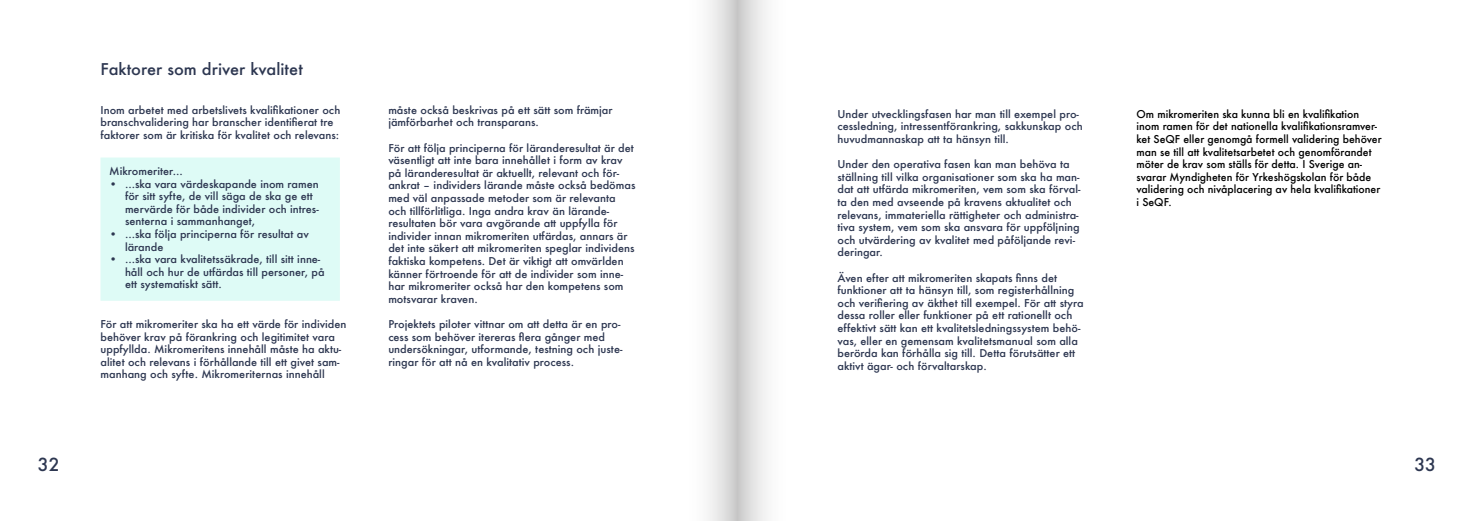
<style>
.page{position:relative;width:1474px;height:521px;background:#fff}
.page>*{position:absolute;margin:0;border:0;box-sizing:border-box;transform-origin:0 0}
.t1{font:500 17.5px "Futura";color:#2d3751}
.t2{font:500 15.75px "Futura";color:#2d3751;scale:1.04 1}
.t3{font:500 10.5px/12.6px "Futura";color:#2d3751;scale:1.04 1}
.t4{font:500 10.5px/12.6px "Futura";color:#000}
</style>
<div class="page">
<div style="left:105px;top:162px;width:230px;height:134px;background:#defbf6"></div>
<div style="left:100px;top:158px;width:240px;height:143px;border:9px solid #defbf6"></div>
<div style="left:737px;top:0;width:49px;height:521px;background:linear-gradient(to right,#d0cfcf,#fff)"></div>
<div style="left:687px;top:0;width:50px;height:521px;background:linear-gradient(to right,#fff,#d2d2d2)"></div>
<h2 class="t2" style="left:100px;top:58px;width:196px">Faktorer som driver kvalitet</h2>
<p class="t3" style="left:100px;top:103px;width:232px">Inom arbetet med arbetslivets kvalifikationer och branschvalidering har branscher identifierat tre faktorer som är kritiska för kvalitet och relevans:</p>
<p class="t3" style="left:109px;top:165px;width:72px">Mikromeriter...</p>
<p class="t3" style="left:125px;top:177px;width:188px;text-indent:-16px">• ...ska vara värdeskapande inom ramen för sitt syfte, de vill säga de ska ge ett mervärde för både individer och intres&shy;senterna i sammanhanget,</p>
<p class="t3" style="left:125px;top:228px;width:178px;text-indent:-16px">• ...ska följa principerna för resultat av lärande</p>
<p class="t3" style="left:125px;top:253px;width:193px;text-indent:-16px">• ...ska vara kvalitetssäkrade, till sitt inne&shy;håll och hur de utfärdas till personer, på ett systematiskt sätt.</p>
<p class="t3" style="left:100px;top:318px;width:238px">För att mikromeriter ska ha ett värde för individen behöver krav på förankring och legitimitet vara uppfyllda. Mikromeritens innehåll måste ha aktu&shy;alitet och relevans i förhållande till ett givet sam&shy;manhang och syfte. Mikromeriternas innehåll</p>
<p class="t3" style="left:388px;top:103px;width:217px">måste också beskrivas på ett sätt som främjar jämförbarhet och transparans.</p>
<p class="t3" style="left:388px;top:141px;width:239px">För att följa principerna för läranderesultat är det väsentligt att inte bara innehållet i form av krav på läranderesultat är aktuellt, relevant och för&shy;ankrat – individers lärande måste också bedömas med väl anpassade metoder som är relevanta och tillförlitliga. Inga andra krav än lärande&shy;resultaten bör vara avgörande att uppfylla för individer innan mikromeriten utfärdas, annars är det inte säkert att mikromeriten speglar individens faktiska kompetens. Det är viktigt att omvärlden känner förtroende för att de individer som inne&shy;har mikromeriter också har den kompetens som motsvarar kraven.</p>
<p class="t3" style="left:388px;top:318px;width:226px">Projektets piloter vittnar om att detta är en pro&shy;cess som behöver itereras flera gånger med undersökningar, utformande, testning och juste&shy;ringar för att nå en kvalitativ process.</p>
<p class="t3" style="left:837px;top:107px;width:237px">Under utvecklingsfasen har man till exempel pro&shy;cessledning, intressentförankring, sakkunskap och huvudmannaskap att ta hänsyn till.</p>
<p class="t3" style="left:837px;top:158px;width:235px">Under den operativa fasen kan man behöva ta ställning till vilka organisationer som ska ha man&shy;dat att utfärda mikromeriten, vem som ska förval&shy;ta den med avseende på kravens aktualitet och relevans, immateriella rättigheter och administra&shy;tiva system, vem som ska ansvara för uppföljning och utvärdering av kvalitet med påföljande revi&shy;deringar.</p>
<p class="t3" style="left:837px;top:271px;width:238px">Även efter att mikromeriten skapats finns det funktioner att ta hänsyn till, som registerhållning och verifiering av äkthet till exempel. För att styra dessa roller eller funktioner på ett rationellt och effektivt sätt kan ett kvalitetsledningssystem behö&shy;vas, eller en gemensam kvalitetsmanual som alla berörda kan förhålla sig till. Detta förutsätter ett aktivt ägar- och förvaltarskap.</p>
<p class="t4" style="left:1136px;top:107px;width:246px">Om mikromeriten ska kunna bli en kvalifikation inom ramen för det nationella kvalifikationsramver&shy;ket SeQF eller genomgå formell validering behöver man se till att kvalitetsarbetet och genomförandet möter de krav som ställs för detta. I Sverige an&shy;svarar Myndigheten för Yrkeshögskolan för både validering och nivåplacering av hela kvalifikationer i SeQF.</p>
<h1 class="t1" style="left:38px;top:452px;width:23px">32</h1>
<h1 class="t1" style="left:1414px;top:452px;width:23px">33</h1>
</div>
